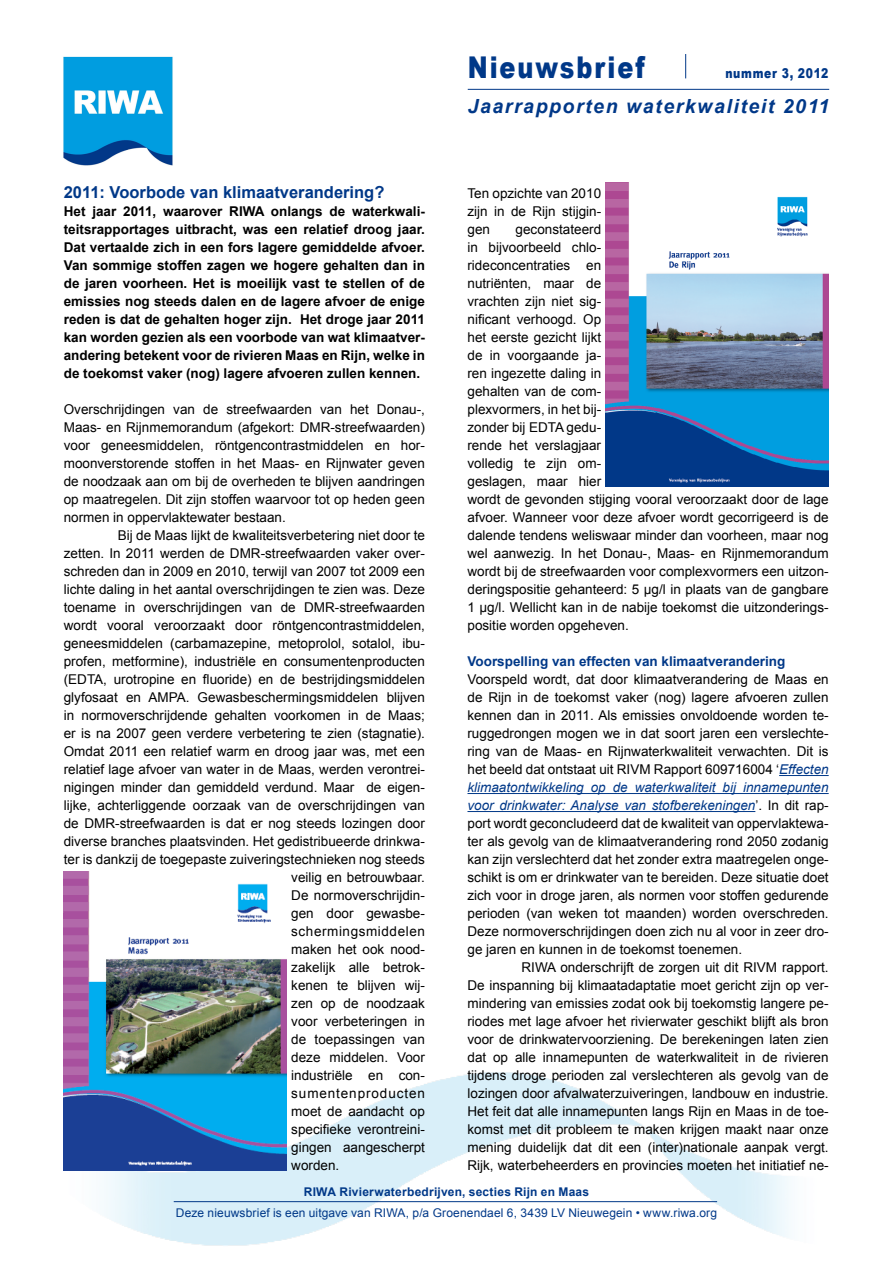
<style>
.page{position:relative;width:893px;height:1263px;background:#fff}
.page>*{position:absolute;margin:0;border:0;box-sizing:border-box;transform-origin:0 0}
.t1{font:900 30px "Arial";letter-spacing:.08em;color:#003888;scale:.8 1}
.t2{font:italic 700 19.5px "Arial";letter-spacing:.08em;color:#003888}
.t3{font:700 16.5px "Arial";color:#003888}
.t4{font:13.5px/18px "Arial";color:#000;text-align:justify}
.t5{font:700 13.5px/18px "Arial";color:#000;text-align:justify}
.t6{font:italic 13.5px "Arial";color:#003888}
.t7{font:700 13.5px "Arial";color:#003888}
.t8{font:13.5px "Arial";letter-spacing:.045em;color:#000}
.t9{font:13.5px "Arial";letter-spacing:.065em;color:#000}
.t10{font:900 13.5px "Arial";letter-spacing:.065em;color:#003888;scale:.8 1}
.t11{font:12px "Arial";letter-spacing:.01em;color:#003888}
.t12{font:700 12px "Arial";letter-spacing:.02em;color:#003888}
.s1{font-style:italic;color:#003888}
.s2{font-style:normal;color:#000}
</style>
<div class="page">
<img style="left:64px;top:1021px;width:725px;height:225px">
<img style="left:63px;top:56px;width:110px;height:110px">
<img style="left:605px;top:183px;width:224px;height:303px">
<img style="left:64px;top:872px;width:222px;height:298px">
<hr style="left:174px;top:1201px;width:543px;height:1px;background:#003888">
<hr style="left:468px;top:89px;width:361px;height:1px;background:#003888">
<svg style="left:685px;top:54px;width:1px;height:24px"></svg>
<hr style="left:779px;top:775px;width:50px;height:1px;background:#003888">
<hr style="left:467px;top:793px;width:362px;height:1px;background:#003888">
<hr style="left:467px;top:811px;width:288px;height:1px;background:#003888">
<p class="t3" style="left:64px;top:181px;width:322px">2011: Voorbode van klimaatverandering?</p>
<p class="t5" style="left:64px;top:203px;width:363px">Het jaar 2011, waarover RIWA onlangs de waterkwali&shy;teitsrapportages uitbracht, was een relatief droog jaar.<br>Dat vertaalde zich in een fors lagere gemiddelde afvoer.<br>Van sommige stoffen zagen we hogere gehalten dan in de jaren voorheen. Het is moeilijk vast te stellen of de emissies nog steeds dalen en de lagere afvoer de enige reden is dat de gehalten hoger zijn. Het droge jaar 2011 kan worden gezien als een voorbode van wat klimaatver&shy;andering betekent voor de rivieren Maas en Rijn, welke in de toekomst vaker (nog) lagere afvoeren zullen kennen.</p>
<p class="t4" style="left:64px;top:400px;width:363px">Overschrijdingen van de streefwaarden van het Donau-,</p>
<p class="t4" style="left:64px;top:418px;width:363px">Maas- en Rijnmemorandum (afgekort: DMR-streefwaarden)</p>
<p class="t4" style="left:64px;top:436px;width:363px">voor geneesmiddelen, röntgencontrastmiddelen en hor-</p>
<p class="t4" style="left:64px;top:454px;width:363px">moonverstorende stoffen in het Maas- en Rijnwater geven</p>
<p class="t4" style="left:64px;top:472px;width:363px">de noodzaak aan om bij de overheden te blijven aandringen</p>
<p class="t4" style="left:64px;top:490px;width:363px">op maatregelen. Dit zijn stoffen waarvoor tot op heden geen</p>
<p class="t4" style="left:64px;top:508px;width:224px">normen in oppervlaktewater bestaan.</p>
<p class="t4" style="left:118px;top:526px;width:309px">Bij de Maas lijkt de kwaliteitsverbetering niet door te</p>
<p class="t4" style="left:64px;top:544px;width:363px">zetten. In 2011 werden de DMR-streefwaarden vaker over-</p>
<p class="t4" style="left:64px;top:562px;width:363px">schreden dan in 2009 en 2010, terwijl van 2007 tot 2009 een</p>
<p class="t4" style="left:64px;top:580px;width:363px">lichte daling in het aantal overschrijdingen te zien was. Deze</p>
<p class="t4" style="left:64px;top:598px;width:363px">toename in overschrijdingen van de DMR-streefwaarden</p>
<p class="t4" style="left:64px;top:616px;width:363px">wordt vooral veroorzaakt door röntgencontrastmiddelen,</p>
<p class="t4" style="left:64px;top:634px;width:363px">geneesmiddelen (carbamazepine, metoprolol, sotalol, ibu-</p>
<p class="t4" style="left:64px;top:652px;width:363px">profen, metformine), industriële en consumentenproducten</p>
<p class="t4" style="left:64px;top:670px;width:363px">(EDTA, urotropine en fluoride) en de bestrijdingsmiddelen</p>
<p class="t4" style="left:64px;top:688px;width:363px">glyfosaat en AMPA. Gewasbeschermingsmiddelen blijven</p>
<p class="t4" style="left:64px;top:706px;width:363px">in normoverschrijdende gehalten voorkomen in de Maas;</p>
<p class="t4" style="left:64px;top:724px;width:363px">er is na 2007 geen verdere verbetering te zien (stagnatie).</p>
<p class="t4" style="left:64px;top:742px;width:363px">Omdat 2011 een relatief warm en droog jaar was, met een</p>
<p class="t4" style="left:64px;top:760px;width:363px">relatief lage afvoer van water in de Maas, werden verontrei-</p>
<p class="t4" style="left:64px;top:778px;width:363px">nigingen minder dan gemiddeld verdund. Maar de eigen-</p>
<p class="t4" style="left:64px;top:796px;width:363px">lijke, achterliggende oorzaak van de overschrijdingen van</p>
<p class="t4" style="left:64px;top:814px;width:363px">de DMR-streefwaarden is dat er nog steeds lozingen door</p>
<p class="t4" style="left:64px;top:832px;width:363px">diverse branches plaatsvinden. Het gedistribueerde drinkwa-</p>
<p class="t4" style="left:64px;top:850px;width:363px">ter is dankzij de toegepaste zuiveringstechnieken nog steeds</p>
<p class="t4" style="left:291px;top:868px;width:135px">veilig en betrouwbaar.</p>
<p class="t4" style="left:291px;top:886px;width:135px">De normoverschrijdin-</p>
<p class="t4" style="left:291px;top:904px;width:135px">gen door gewasbe-</p>
<p class="t8" style="left:291px;top:922px;width:135px">schermingsmiddelen</p>
<p class="t4" style="left:291px;top:940px;width:135px">maken het ook nood-</p>
<p class="t4" style="left:291px;top:958px;width:135px">zakelijk alle betrok-</p>
<p class="t4" style="left:291px;top:976px;width:135px">kenen te blijven wij-</p>
<p class="t4" style="left:291px;top:994px;width:135px">zen op de noodzaak</p>
<p class="t4" style="left:291px;top:1012px;width:135px">voor verbeteringen in</p>
<p class="t4" style="left:291px;top:1030px;width:135px">de toepassingen van</p>
<p class="t4" style="left:291px;top:1048px;width:135px">deze middelen. Voor</p>
<p class="t4" style="left:291px;top:1066px;width:135px">industriële en con-</p>
<p class="t9" style="left:291px;top:1084px;width:135px">sumentenproducten</p>
<p class="t4" style="left:291px;top:1102px;width:135px">moet de aandacht op</p>
<p class="t4" style="left:291px;top:1120px;width:135px">specifieke verontreini-</p>
<p class="t4" style="left:291px;top:1138px;width:135px">gingen aangescherpt</p>
<p class="t4" style="left:291px;top:1156px;width:50px">worden.</p>
<h1 class="t1" style="left:468px;top:46px;width:223px">Nieuwsbrief</h1>
<p class="t10" style="left:725px;top:64px;width:130px">nummer 3, 2012</p>
<h2 class="t2" style="left:468px;top:93px;width:363px">Jaarrapporten waterkwaliteit 2011</h2>
<p class="t4" style="left:467px;top:184px;width:135px">Ten opzichte van 2010 zijn in de Rijn stijgin&shy;gen</p>
<p class="t4" style="left:467px;top:220px;width:363px;text-align:left;text-indent:48px">geconstateerd<br>in bijvoorbeeld chlo-<br>rideconcentraties en<br>nutriënten, maar de<br>vrachten zijn niet sig-<br>nificant verhoogd. Op<br>het eerste gezicht lijkt<br>de in voorgaande ja-<br>ren ingezette daling in<br>gehalten van de com-<br>plexvormers, in het bij-<br>zonder bij EDTA gedu-<br>rende het verslagjaar<br>volledig te zijn om-<br>geslagen, maar hier<br>wordt de gevonden stijging vooral veroorzaakt door de lage afvoer. Wanneer voor deze afvoer wordt gecorrigeerd is de dalende tendens weliswaar minder dan voorheen, maar nog wel aanwezig. In het Donau-, Maas- en Rijnmemorandum wordt bij de streefwaarden voor complexvormers een uitzon&shy;deringspositie gehanteerd: 5 μg/l in plaats van de gangbare<br>1 μg/l. Wellicht kan in de nabije toekomst die uitzonderings&shy;positie worden opgeheven.</p>
<p class="t7" style="left:467px;top:652px;width:319px">Voorspelling van effecten van klimaatverandering</p>
<p class="t4" style="left:467px;top:670px;width:363px">Voorspeld wordt, dat door klimaatverandering de Maas en</p>
<p class="t4" style="left:467px;top:688px;width:363px">de Rijn in de toekomst vaker (nog) lagere afvoeren zullen</p>
<p class="t4" style="left:467px;top:706px;width:363px">kennen dan in 2011. Als emissies onvoldoende worden te-</p>
<p class="t4" style="left:467px;top:724px;width:363px">ruggedrongen mogen we in dat soort jaren een verslechte-</p>
<p class="t4" style="left:467px;top:742px;width:363px">ring van de Maas- en Rijnwaterkwaliteit verwachten. Dit is</p>
<p class="t4" style="left:467px;top:760px;width:363px">het beeld dat ontstaat uit RIVM Rapport 609716004 ‘<span class="s1">Effecten</span></p>
<p class="t6" style="left:467px;top:778px;width:363px">klimaatontwikkeling op de waterkwaliteit bij innamepunten</p>
<p class="t6" style="left:467px;top:796px;width:363px">voor drinkwater: Analyse van stofberekeningen<span class="s2">’. In dit rap-</span></p>
<p class="t4" style="left:467px;top:814px;width:363px">port wordt geconcludeerd dat de kwaliteit van oppervlaktewa-</p>
<p class="t4" style="left:467px;top:832px;width:363px">ter als gevolg van de klimaatverandering rond 2050 zodanig</p>
<p class="t4" style="left:467px;top:850px;width:363px">kan zijn verslechterd dat het zonder extra maatregelen onge-</p>
<p class="t4" style="left:467px;top:868px;width:363px">schikt is om er drinkwater van te bereiden. Deze situatie doet</p>
<p class="t4" style="left:467px;top:886px;width:363px">zich voor in droge jaren, als normen voor stoffen gedurende</p>
<p class="t4" style="left:467px;top:904px;width:363px">perioden (van weken tot maanden) worden overschreden.</p>
<p class="t4" style="left:467px;top:922px;width:363px">Deze normoverschrijdingen doen zich nu al voor in zeer dro-</p>
<p class="t4" style="left:467px;top:940px;width:276px">ge jaren en kunnen in de toekomst toenemen.</p>
<p class="t4" style="left:521px;top:958px;width:309px">RIWA onderschrijft de zorgen uit dit RIVM rapport.</p>
<p class="t4" style="left:467px;top:976px;width:363px">De inspanning bij klimaatadaptatie moet gericht zijn op ver-</p>
<p class="t4" style="left:467px;top:994px;width:363px">mindering van emissies zodat ook bij toekomstig langere pe-</p>
<p class="t4" style="left:467px;top:1012px;width:363px">riodes met lage afvoer het rivierwater geschikt blijft als bron</p>
<p class="t4" style="left:467px;top:1030px;width:363px">voor de drinkwatervoorziening. De berekeningen laten zien</p>
<p class="t4" style="left:467px;top:1048px;width:363px">dat op alle innamepunten de waterkwaliteit in de rivieren</p>
<p class="t4" style="left:467px;top:1066px;width:363px">tijdens droge perioden zal verslechteren als gevolg van de</p>
<p class="t4" style="left:467px;top:1084px;width:363px">lozingen door afvalwaterzuiveringen, landbouw en industrie.</p>
<p class="t4" style="left:467px;top:1102px;width:363px">Het feit dat alle innamepunten langs Rijn en Maas in de toe-</p>
<p class="t4" style="left:467px;top:1120px;width:363px">komst met dit probleem te maken krijgen maakt naar onze</p>
<p class="t4" style="left:467px;top:1138px;width:363px">mening duidelijk dat dit een (inter)nationale aanpak vergt.</p>
<p class="t4" style="left:467px;top:1156px;width:363px">Rijk, waterbeheerders en provincies moeten het initiatief ne-</p>
<p class="t12" style="left:304px;top:1183px;width:287px">RIWA Rivierwaterbedrijven, secties Rijn en Maas</p>
<p class="t11" style="left:176px;top:1204px;width:543px">Deze nieuwsbrief is een uitgave van RIWA, p/a Groenendael 6, 3439 LV Nieuwegein • www.riwa.org</p>
</div>
